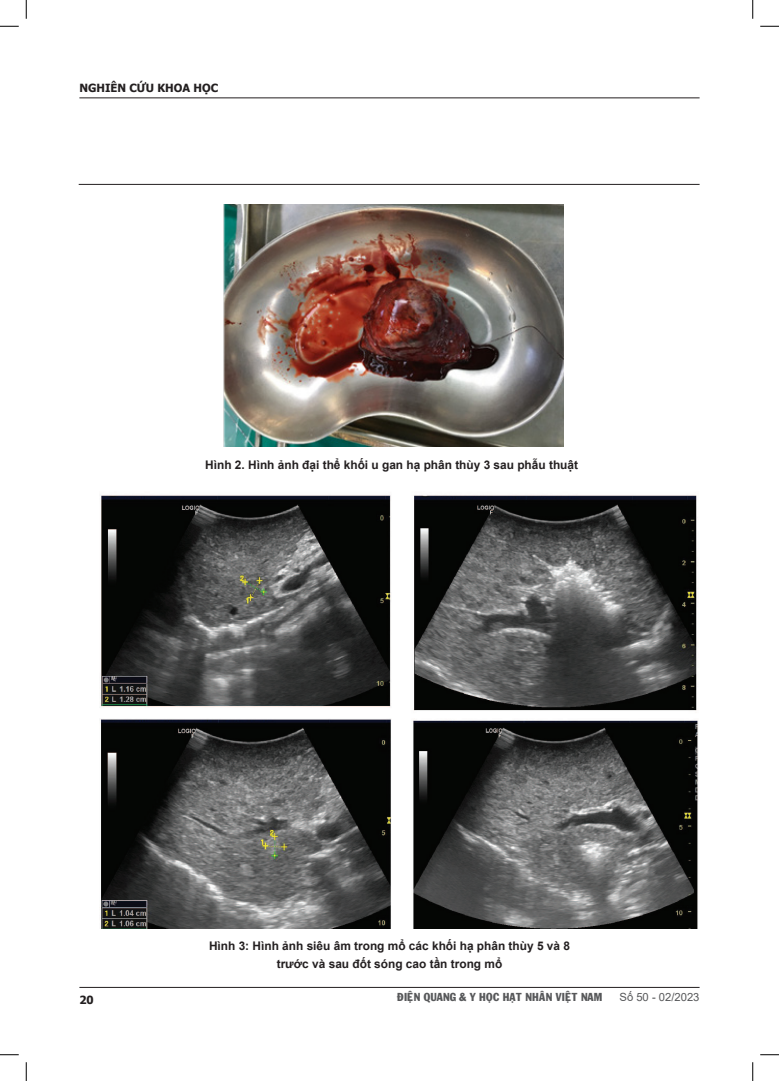
<style>
.page{position:relative;width:779px;height:1081px;background:#fff}
.page>*{position:absolute;margin:0;border:0;box-sizing:border-box;transform-origin:0 0}
.t1{font:700 11.88px "Arial";color:#231f20}
.t2{font:11.25px "VNI Franko";color:#57585a}
.t3{font:700 11.25px "Tahoma";color:#231f20}
.t4{font:11.25px "Arial";color:#57585a}
</style>
<div class="page">
<hr style="left:79px;top:97px;width:620px;height:1px;background:#231f20">
<hr style="left:79px;top:184px;width:620px;height:1px;background:#231f20">
<img style="left:223px;top:204px;width:340px;height:242px">
<img style="left:99px;top:495px;width:599px;height:433px">
<hr style="left:79px;top:986px;width:620px;height:1px;background:#231f20">
<svg style="left:0;top:25px;width:19px;height:2px"></svg>
<svg style="left:760px;top:25px;width:19px;height:2px"></svg>
<svg style="left:0;top:1054px;width:19px;height:1px"></svg>
<svg style="left:760px;top:1054px;width:19px;height:1px"></svg>
<svg style="left:25px;top:0;width:2px;height:19px"></svg>
<svg style="left:25px;top:1062px;width:2px;height:18px"></svg>
<svg style="left:752px;top:0;width:1px;height:19px"></svg>
<svg style="left:752px;top:1062px;width:1px;height:18px"></svg>
<p class="t3" style="left:79px;top:80px;width:140px">NGHIÊN CỨU KHOA HỌC</p>
<p class="t1" style="left:205px;top:456px;width:374px">Hình 2. Hình ảnh đại thể khối u gan hạ phân thùy 3 sau phẫu thuật</p>
<p class="t1" style="left:209px;top:937px;width:362px">Hình 3: Hình ảnh siêu âm trong mổ các khối hạ phân thùy 5 và 8</p>
<p class="t1" style="left:277px;top:955px;width:227px">trước và sau đốt sóng cao tần trong mổ</p>
<p class="t3" style="left:79px;top:991px;width:16px">20</p>
<p class="t2" style="left:397px;top:988px;width:207px">ÑIEÄN QUANG &amp; Y HOÏC HAÏT NHAÂN VIEÄT NAM</p>
<p class="t4" style="left:619px;top:989px;width:82px">Số 50 - 02/2023</p>
</div>
